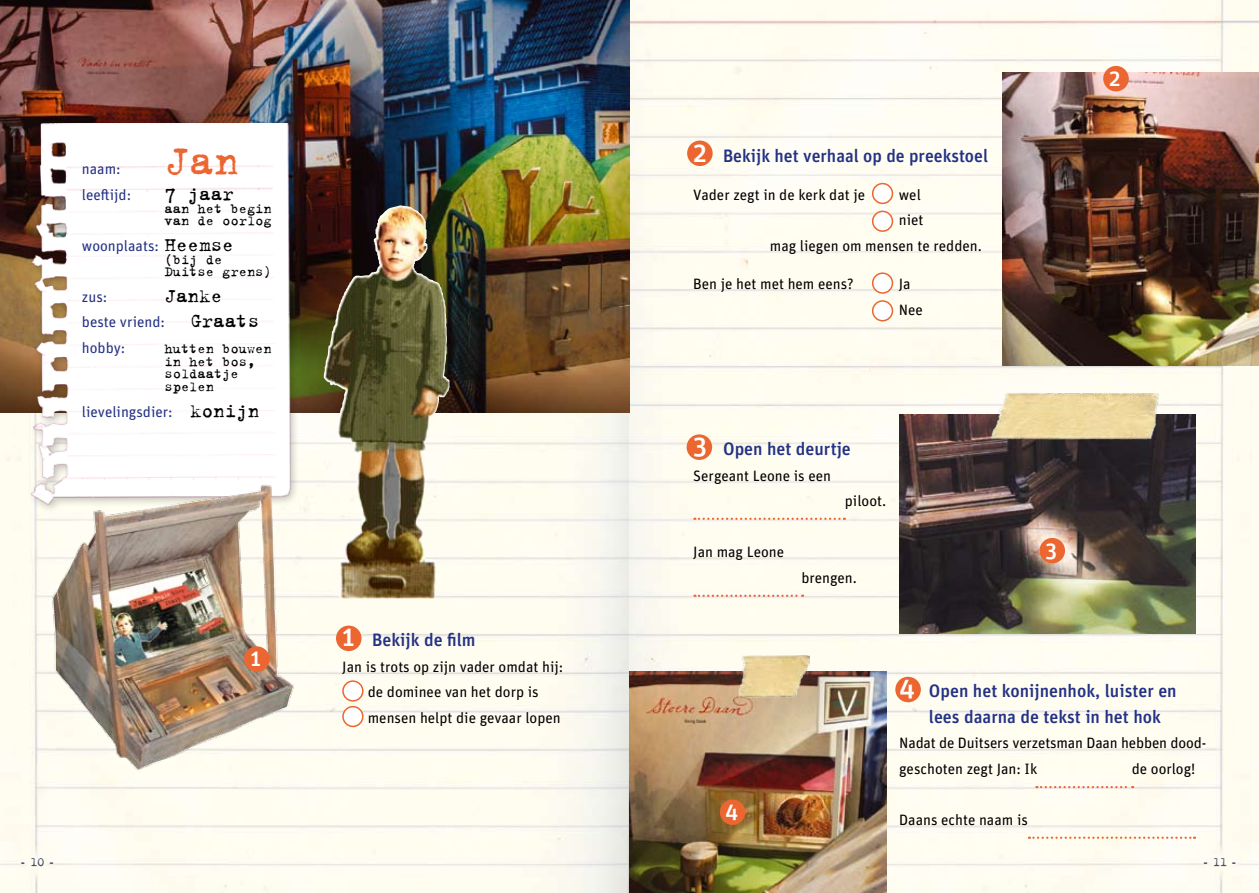
<style>
.page{position:relative;width:1259px;height:893px;background:#fff}
.page>*{position:absolute;margin:0;border:0;box-sizing:border-box;transform-origin:0 0}
.t1{font:45px "Trixie";color:#eb6631}
.t2{font:500 22.5px "Unit Pro";color:#fff}
.t3{font:21px "Trixie";color:#000}
.t4{font:500 18px/25.5px "Unit Pro";color:#243285}
.t5{font:15px/25.5px "Unit Pro";color:#000}
.t6{font:15px/25.5px "Unit Pro";color:#243285}
.t7{font:15px/12.8px "Trixie";color:#000}
.t8{font:300 13.5px "Trixie";color:#454c71;scale:.5 1}
.s1{font-family:"Trixie";font-size:21px;color:#000}
.s2{font-size:27px;color:#fff}
.s3{font-family:"Trixie Extra";font-weight:400}
.s4{font-weight:400}
</style>
<div class="page">
<img style="left:0;top:0;width:1259px;height:893px">
<img style="left:629px;top:672px;width:257px;height:221px">
<div style="left:686px;top:434px;width:26px;height:26px;background:#eb6631;border-radius:50%"></div>
<div style="left:336px;top:626px;width:25px;height:25px;background:#eb6631;border-radius:50%"></div>
<div style="left:687px;top:141px;width:25px;height:25px;background:#eb6631;border-radius:50%"></div>
<div style="left:895px;top:677px;width:26px;height:25px;background:#eb6631;border-radius:50%"></div>
<img style="left:0;top:0;width:629px;height:413px">
<div style="left:24px;top:118px;width:274px;height:396px;background:#000;opacity:.25"></div>
<img style="left:30px;top:123px;width:262px;height:383px">
<img style="left:324px;top:205px;width:76px;height:265px">
<img style="left:899px;top:415px;width:296px;height:219px">
<img style="left:989px;top:391px;width:171px;height:49px">
<div style="left:720px;top:799px;width:25px;height:26px;background:#eb6631;border-radius:50%"></div>
<div style="left:1039px;top:538px;width:26px;height:25px;background:#eb6631;border-radius:50%"></div>
<svg style="left:1036px;top:786px;width:97px;height:2px"></svg>
<svg style="left:694px;top:518px;width:151px;height:2px"></svg>
<svg style="left:694px;top:595px;width:109px;height:2px"></svg>
<svg style="left:1029px;top:837px;width:166px;height:2px"></svg>
<div style="left:872px;top:184px;width:20px;height:19px;background:#fff;border-radius:50%"></div>
<div style="left:872px;top:183px;width:21px;height:21px;border:2px solid #eb6631;border-radius:50%"></div>
<div style="left:872px;top:273px;width:20px;height:20px;background:#fff;border-radius:50%"></div>
<div style="left:872px;top:272px;width:21px;height:22px;border:2px solid #eb6631;border-radius:50%"></div>
<div style="left:343px;top:681px;width:20px;height:20px;background:#fff;border-radius:50%"></div>
<div style="left:342px;top:680px;width:21px;height:22px;border:2px solid #eb6631;border-radius:50%"></div>
<div style="left:872px;top:211px;width:20px;height:20px;background:#fff;border-radius:50%"></div>
<div style="left:872px;top:211px;width:21px;height:21px;border:2px solid #eb6631;border-radius:50%"></div>
<div style="left:872px;top:301px;width:20px;height:20px;background:#fff;border-radius:50%"></div>
<div style="left:872px;top:300px;width:21px;height:21px;border:2px solid #eb6631;border-radius:50%"></div>
<div style="left:343px;top:707px;width:20px;height:19px;background:#fff;border-radius:50%"></div>
<div style="left:342px;top:706px;width:21px;height:21px;border:2px solid #eb6631;border-radius:50%"></div>
<img style="left:1002px;top:72px;width:257px;height:294px">
<div style="left:1103px;top:66px;width:25px;height:25px;background:#eb6631;border-radius:50%"></div>
<img style="left:738px;top:654px;width:72px;height:43px">
<img style="left:45px;top:480px;width:256px;height:294px">
<div style="left:244px;top:646px;width:26px;height:26px;background:#eb6631;border-radius:50%"></div>
<p class="t6" style="left:82px;top:156px;width:40px">naam:</p>
<h1 class="t1" style="left:164px;top:132px;width:76px">Jan</h1>
<p class="t6" style="left:82px;top:181px;width:51px">leeftijd:</p>
<h3 class="t3" style="left:164px;top:180px;width:71px">7 jaar</h3>
<p class="t7" style="left:164px;top:201px;width:109px">aan het begin van de oorlog</p>
<p class="t6" style="left:82px;top:232px;width:153px">woonplaats: <span class="s1">Heemse</span></p>
<p class="t7" style="left:164px;top:252px;width:109px">(bij de<br>Duitse grens)</p>
<p class="t6" style="left:82px;top:283px;width:27px">zus:</p>
<h3 class="t3" style="left:164px;top:282px;width:59px">Janke</h3>
<p class="t6" style="left:82px;top:309px;width:179px">beste vriend: <span class="s1">Graats </span>hobby:</p>
<p class="t7" style="left:164px;top:342px;width:109px">hutten bouwen in het bos, soldaatje spelen</p>
<p class="t6" style="left:82px;top:398px;width:179px">lievelingsdier: <span class="s1">konijn</span></p>
<h2 class="t2" style="left:251px;top:642px;width:12px">1</h2>
<p class="t4" style="left:342px;top:626px;width:135px"><span class="s2">1</span> Bekijk de film</p>
<p class="t5" style="left:368px;top:653px;width:197px;text-indent:-26px">Jan is trots op zijn vader omdat hij: de dominee van het dorp is mensen helpt die gevaar lopen</p>
<p class="t4" style="left:693px;top:142px;width:296px"><span class="s2">2</span> Bekijk het verhaal op de preekstoel</p>
<p class="t5" style="left:693px;top:181px;width:173px">Vader zegt in de kerk dat je</p>
<p class="t5" style="left:899px;top:181px;width:24px">wel</p>
<p class="t5" style="left:899px;top:207px;width:26px">niet</p>
<p class="t5" style="left:770px;top:232px;width:214px">mag liegen om mensen te redden.</p>
<p class="t5" style="left:693px;top:270px;width:162px">Ben je het met hem eens?</p>
<p class="t5" style="left:899px;top:270px;width:25px">Ja<br>Nee</p>
<p class="t4" style="left:693px;top:435px;width:159px"><span class="s2">3</span> Open het deurtje</p>
<p class="t5" style="left:693px;top:462px;width:139px">Sergeant Leone is een</p>
<p class="t5" style="left:845px;top:487px;width:43px">piloot.</p>
<p class="t5" style="left:693px;top:538px;width:92px">Jan mag Leone</p>
<p class="t5" style="left:801px;top:564px;width:57px">brengen.</p>
<h2 class="t2" style="left:1109px;top:62px;width:13px">2</h2>
<h2 class="t2" style="left:1045px;top:534px;width:13px">3</h2>
<p class="t4" style="left:929px;top:677px;width:249px;text-indent:-30px"><span class="s2">4</span> Open het konijnenhok, luister en lees daarna de tekst in het hok</p>
<p class="t5" style="left:899px;top:730px;width:308px">Nadat de Duitsers verzetsman Daan hebben dood&shy;geschoten zegt Jan: Ik</p>
<p class="t5" style="left:1131px;top:755px;width:65px">de oorlog!</p>
<h2 class="t2" style="left:725px;top:795px;width:15px">4</h2>
<p class="t5" style="left:899px;top:806px;width:130px">Daans echte naam is</p>
<p class="t8" style="left:21px;top:855px;width:66px">- <span class="s3">1</span><span class="s4">0</span> -</p>
<p class="t8" style="left:1203px;top:855px;width:66px">- <span class="s3">11</span>-</p>
</div>
